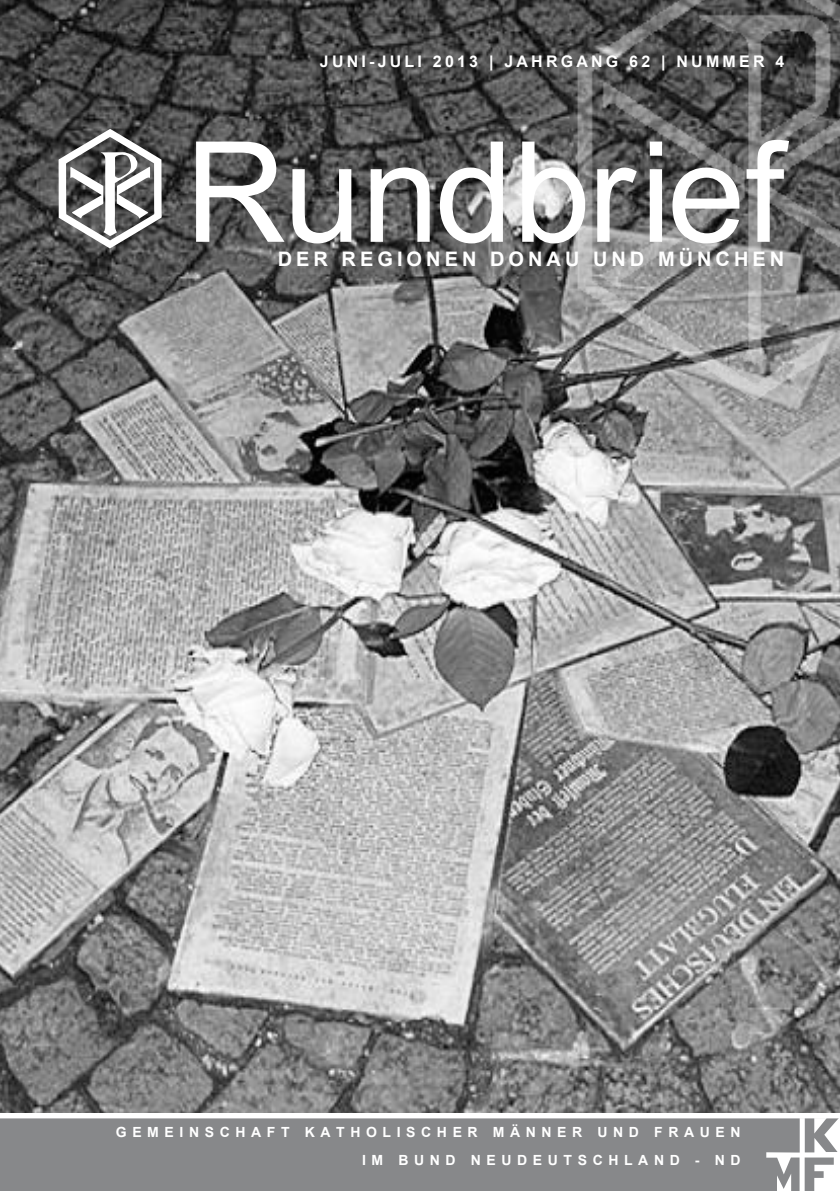
<style>
.page{position:relative;width:840px;height:1191px;background:#fff}
.page>*{position:absolute;margin:0;border:0;box-sizing:border-box;transform-origin:0 0}
.t1{font:140px "Arial";letter-spacing:-.01em;color:#fff}
.t2{font:700 20px "Arial";letter-spacing:.2em;color:#fff}
.t3{font:700 16px "Arial";letter-spacing:.2em;color:#fff}
.t4{font:700 14px/28px "Arial";letter-spacing:.4em;color:#fff}
</style>
<div class="page">
<div style="left:0;top:1118px;width:838px;height:73px;background:#87888a"></div>
<svg style="left:765px;top:1118px;width:73px;height:73px"></svg>
<div style="left:0;top:1172px;width:776px;height:19px;background:#87888a"></div>
<img style="left:0;top:0;width:839px;height:1112px">
<img style="left:554px;top:0;width:285px;height:420px">
<svg style="left:59px;top:129px;width:103px;height:119px"></svg>
<p class="t3" style="left:320px;top:51px;width:465px">JUNI-JULI 2013 | JAHRG ANG 62 | N UMMER 4</p>
<h1 class="t1" style="left:185px;top:101px;width:600px">Rundbrief</h1>
<h2 class="t2" style="left:277px;top:246px;width:507px">DER REG IONEN D ONAU UND M ÜNCHEN</h2>
<p class="t4" style="left:362px;top:1118px;width:380px;text-indent:-246px">GEMEINSCHAFT KATHOLISCHER M ÄNNER UND F RAUEN<br>IM BUND N EUDEUTSCHLAND - ND</p>
</div>
